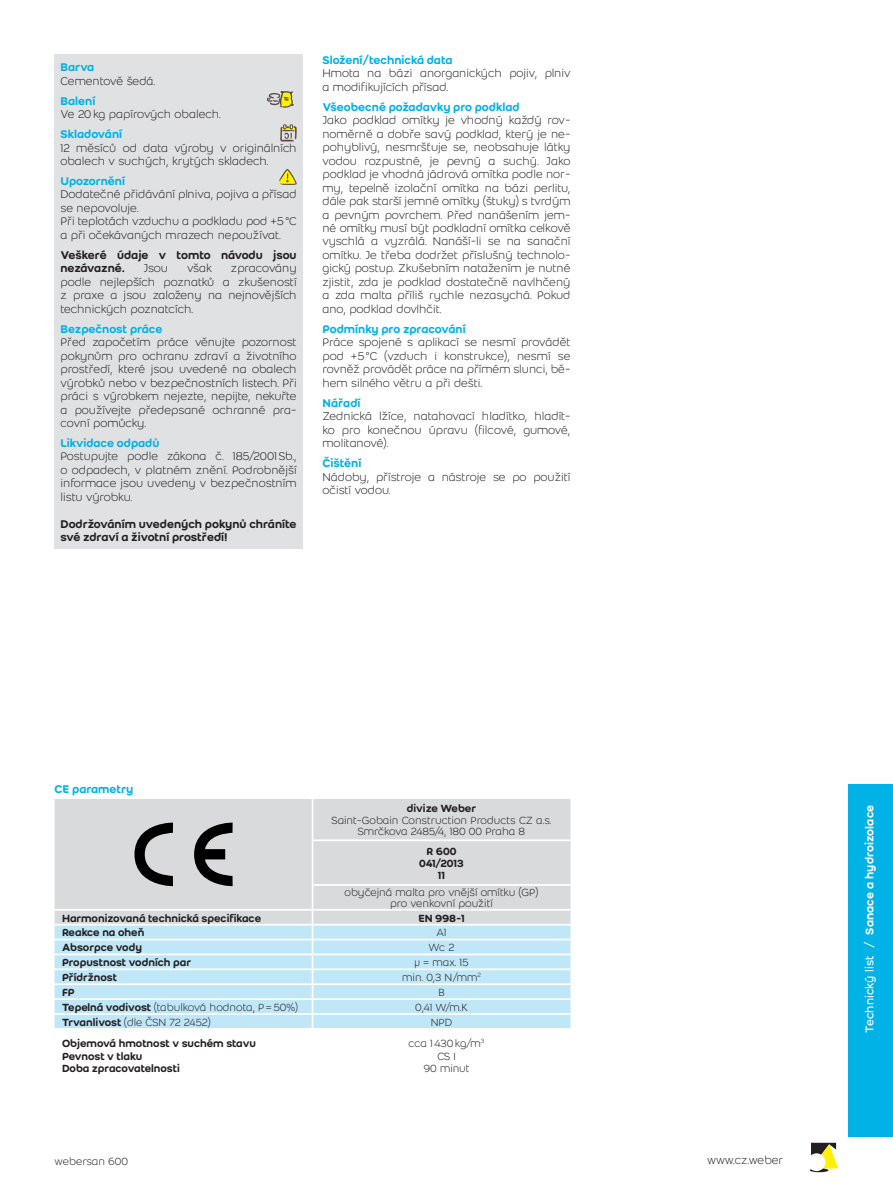
<style>
.page{position:relative;width:893px;height:1191px;background:#fff}
.page>*{position:absolute;margin:0;border:0;box-sizing:border-box;transform-origin:0 0}
.t1{font:300 12.25px/13.5px "Weber";color:#231f20;text-align:justify}
.t2{font:500 12.25px "Weber";color:#00b2e6}
.t3{font:500 12.25px/13.5px "Weber";color:#231f20}
.t4{font:500 12.25px "Weber";letter-spacing:.01em;color:#fff}
.t5{font:300 11.38px/11.4px "Weber";color:#231f20;text-align:center}
.t6{font:500 11.38px/12.2px "Weber";color:#231f20;text-align:center}
.s1{font-weight:500}
.s2{font-weight:400}
</style>
<div class="page">
<div style="left:848px;top:784px;width:45px;height:352px;background:#00b2e6"></div>
<svg style="left:810px;top:1142px;width:28px;height:30px"></svg>
<div style="left:55px;top:55px;width:248px;height:494px;background:#e0e1e3"></div>
<svg style="left:267px;top:91px;width:27px;height:17px"></svg>
<svg style="left:280px;top:124px;width:17px;height:17px"></svg>
<svg style="left:279px;top:169px;width:18px;height:16px"></svg>
<div style="left:55px;top:799px;width:515px;height:124px;background:#d9dadc"></div>
<div style="left:55px;top:925px;width:515px;height:103px;background:#c0e7f8"></div>
<hr style="left:312px;top:799px;width:1px;height:40px;background:#fff">
<hr style="left:312px;top:839px;width:258px;height:2px;background:#fff">
<hr style="left:312px;top:841px;width:1px;height:43px;background:#fff">
<hr style="left:312px;top:884px;width:258px;height:2px;background:#fff">
<hr style="left:55px;top:909px;width:515px;height:1px;background:#fff">
<hr style="left:55px;top:938px;width:515px;height:2px;background:#fff">
<hr style="left:55px;top:953px;width:515px;height:2px;background:#fff">
<hr style="left:55px;top:968px;width:515px;height:2px;background:#fff">
<hr style="left:55px;top:983px;width:515px;height:2px;background:#fff">
<hr style="left:55px;top:998px;width:515px;height:2px;background:#fff">
<hr style="left:55px;top:1013px;width:515px;height:2px;background:#fff">
<svg style="left:312px;top:886px;width:1px;height:142px"></svg>
<hr style="left:55px;top:923px;width:515px;height:2px;background:#fff">
<svg style="left:134px;top:822px;width:39px;height:64px;background:#838485"></svg>
<svg style="left:194px;top:822px;width:39px;height:64px;background:#707172"></svg>
<p class="t2" style="left:61px;top:63px;width:35px">Barva</p>
<p class="t1" style="left:61px;top:75px;width:96px">Cementově šedá.</p>
<p class="t2" style="left:61px;top:96px;width:36px">Balení</p>
<p class="t1" style="left:61px;top:108px;width:162px">Ve 20 kg papírových obalech.</p>
<p class="t2" style="left:61px;top:130px;width:63px">Skladování</p>
<p class="t1" style="left:61px;top:142px;width:238px">12 měsíců od data výroby v originálních obalech v suchých, krytých skladech.</p>
<p class="t2" style="left:61px;top:176px;width:66px">Upozornění</p>
<p class="t1" style="left:61px;top:188px;width:238px;text-align:left">Dodatečné přidávání plniva, pojiva a přísad se nepovoluje.<br>Při teplotách vzduchu a podkladu pod +5 °C a při očekávaných mrazech nepoužívat.</p>
<p class="t3" style="left:61px;top:249px;width:238px">Veškeré údaje v tomto návodu jsou nezávazné.</p>
<p class="t1" style="left:144px;top:262px;width:26px">Jsou</p>
<p class="t1" style="left:187px;top:262px;width:26px">však</p>
<p class="t1" style="left:61px;top:262px;width:238px;text-indent:170px">zpracovány podle nejlepších poznatků a zkušeností z praxe a jsou založeny na nejnovějších technických poznatcích.</p>
<p class="t2" style="left:61px;top:324px;width:103px">Bezpečnost práce</p>
<p class="t1" style="left:61px;top:336px;width:238px">Před započetím práce věnujte pozornost pokynům pro ochranu zdraví a životního prostředí, které jsou uvedené na obalech výrobků nebo v bezpečnostních listech. Při práci s výrobkem nejezte, nepijte, nekuřte a používejte předepsané ochranné pra&shy;covní pomůcky.</p>
<p class="t2" style="left:61px;top:438px;width:100px">Likvidace odpadů</p>
<p class="t1" style="left:61px;top:450px;width:238px">Postupujte podle zákona č. 185/2001 Sb., o odpadech, v platném znění. Podrobnější informace jsou uvedeny v bez peč nostním listu výrobku.</p>
<p class="t3" style="left:61px;top:518px;width:238px">Dodržováním uvedených pokynů chráníte své zdraví a životní prostředí!</p>
<p class="t2" style="left:323px;top:55px;width:132px">Složení/technická data</p>
<p class="t1" style="left:322px;top:67px;width:250px">Hmota na bázi anorganických pojiv, plniv a modifikujících přísad.</p>
<p class="t2" style="left:323px;top:102px;width:199px">Všeobecné požadavky pro podklad</p>
<p class="t1" style="left:322px;top:114px;width:250px">Jako podklad omítky je vhodný každý rov&shy;noměrně a dobře savý podklad, který je ne&shy;pohyblivý, nesmršťuje se, neobsahuje látky vodou rozpustné, je pevný a suchý. Jako podklad je vhodná jádrová omítka podle nor&shy;my, tepelně izolační omítka na bázi perlitu, dále pak starší jemné omítky (štuky) s tvrdým a pevným povrchem. Před nanášením jem&shy;né omítky musí být podkladní omítka celkově vyschlá a vyzrálá. Nanáší-li se na sanační omítku. Je třeba dodržet příslušný technolo&shy;gický postup. Zkušebním natažením je nutné zjistit, zda je podklad dostatečně navlhčený a zda malta příliš rychle nezasychá. Pokud ano, podklad dovlhčit.</p>
<p class="t2" style="left:323px;top:324px;width:145px">Podmínky pro zpracování</p>
<p class="t1" style="left:322px;top:336px;width:250px">Práce spojené s aplikací se nesmí provádět pod +5 °C (vzduch i konstrukce), nesmí se rovněž provádět práce na přímém slunci, bě&shy;hem silného větru a při dešti.</p>
<p class="t2" style="left:323px;top:398px;width:39px">Nářadí</p>
<p class="t1" style="left:322px;top:410px;width:250px">Zednická lžíce, natahovací hladítko, hladít&shy;ko pro konečnou úpravu (filcové, gumové, molitanové).</p>
<p class="t2" style="left:323px;top:458px;width:40px">Čištění</p>
<p class="t1" style="left:322px;top:470px;width:250px">Nádoby, přístroje a nástroje se po použití očistí vodou.</p>
<p class="t2" style="left:55px;top:785px;width:80px">CE parametry</p>
<p class="t6" style="left:407px;top:803px;width:71px">divize Weber</p>
<p class="t5" style="left:332px;top:815px;width:221px">Saint-Gobain Construction Products CZ a.s.<br>Smrčkova 2485/4, 180 00 Praha 8</p>
<p class="t6" style="left:419px;top:845px;width:46px">R 600<br>041/2013<br>11</p>
<p class="t5" style="left:344px;top:888px;width:196px;line-height:10.5px">obyčejná malta pro vnější omítku (GP) pro venkovní použití</p>
<p class="t6" style="left:62px;top:912px;width:201px">Harmonizovaná technická specifikace</p>
<p class="t6" style="left:418px;top:912px;width:48px">EN 998-1</p>
<p class="t6" style="left:62px;top:927px;width:84px">Reakce na oheň</p>
<p class="t5" style="left:436px;top:927px;width:11px">A1</p>
<p class="t6" style="left:62px;top:942px;width:82px">Absorpce vody</p>
<p class="t5" style="left:428px;top:942px;width:28px">Wc 2</p>
<p class="t6" style="left:62px;top:957px;width:131px">Propustnost vodních par</p>
<p class="t5" style="left:414px;top:957px;width:56px">μ = max. 15</p>
<p class="t6" style="left:62px;top:972px;width:57px">Přídržnost</p>
<p class="t5" style="left:402px;top:972px;width:80px">min. 0,3 N/mm<sup>2</sup></p>
<p class="t6" style="left:62px;top:987px;width:14px">FP</p>
<p class="t5" style="left:438px;top:987px;width:8px">B</p>
<p class="t5" style="left:62px;top:1002px;width:238px"><span class="s1">Tepelná vodivost</span> (tabulková hodnota, P = 50%)</p>
<p class="t5" style="left:415px;top:1002px;width:54px">0,41 W/m.K</p>
<p class="t5" style="left:62px;top:1017px;width:150px"><span class="s1">Trvanlivost</span> (dle ČSN 72 2452)</p>
<p class="t5" style="left:431px;top:1017px;width:23px">NPD</p>
<p class="t6" style="left:62px;top:1038px;width:196px">Objemová hmotnost v suchém stavu</p>
<p class="t5" style="left:409px;top:1038px;width:77px">cca 1 430 kg/m<sup>3</sup></p>
<p class="t6" style="left:62px;top:1050px;width:82px">Pevnost v tlaku</p>
<p class="t5" style="left:437px;top:1051px;width:20px">CS I</p>
<p class="t6" style="left:62px;top:1062px;width:119px">Doba zpracovatelnosti</p>
<p class="t5" style="left:423px;top:1063px;width:48px">90 minut</p>
<p class="t5" style="left:55px;top:1156px;width:75px">webersan 600</p>
<p class="t1" style="left:707px;top:1154px;width:78px">www.cz.weber</p>
<p class="t4" style="left:865px;top:1032px;width:230px;rotate:-90deg"><span class="s2">Technický list /</span> Sanace a hydroizolace</p>
</div>
